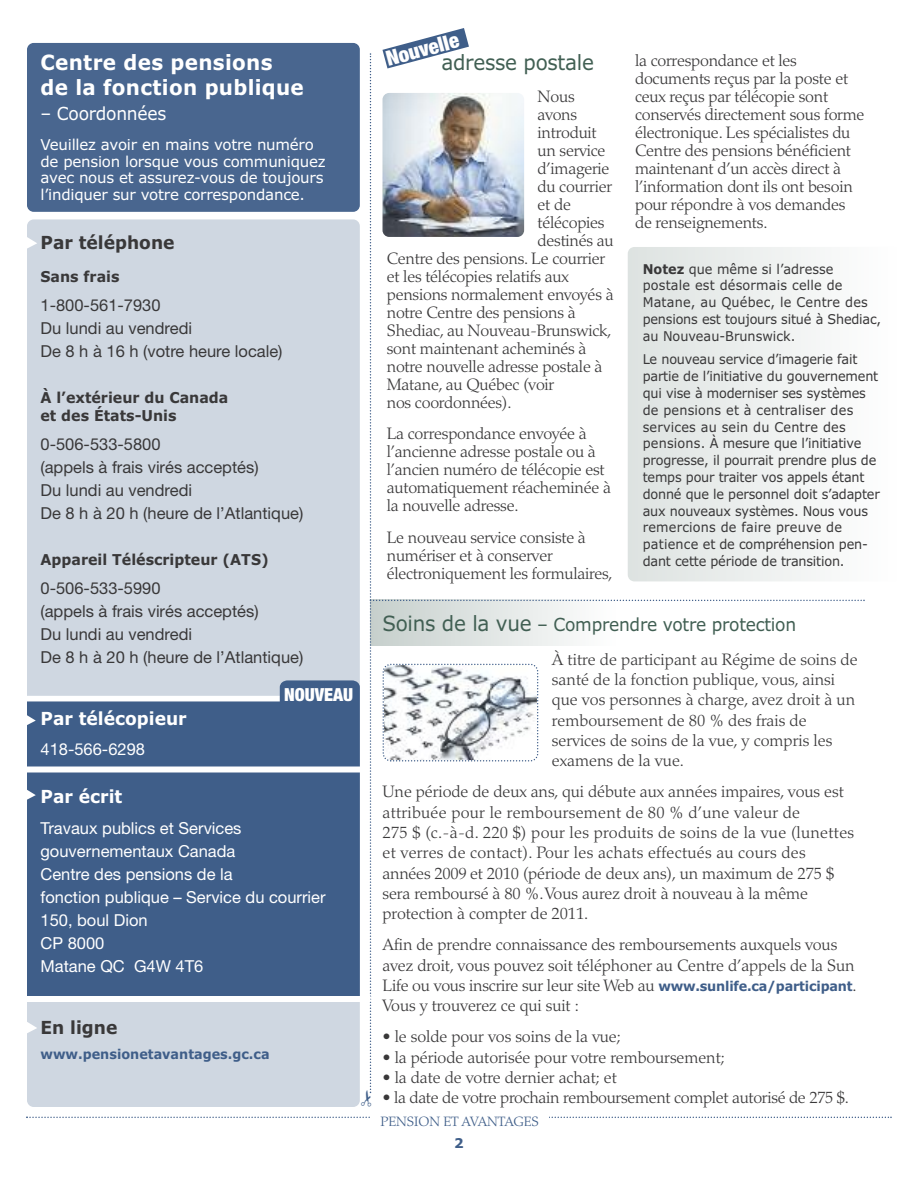
<style>
.page{position:relative;width:918px;height:1188px;background:#fff}
.page>*{position:absolute;margin:0;border:0;box-sizing:border-box;transform-origin:0 0}
.t1{font:700 21px/25.2px "Verdana";letter-spacing:.015em;color:#fff;scale:.95 1}
.t2{font:21px "Verdana";letter-spacing:-.015em;color:#415f53;scale:.95 1}
.t3{font:900 condensed 21px "Helvetica Neue";color:#fff}
.t4{font:18px "Verdana";letter-spacing:-.015em;color:#415f53;scale:.95 1}
.t5{font:700 18px "Verdana";color:#fff;scale:.95 1}
.t6{font:700 18px "Verdana";color:#393839;scale:.95 1}
.t7{font:18px "Verdana";letter-spacing:-.015em;color:#fff;scale:.95 1}
.t8{font:900 condensed 18px "Helvetica Neue";color:#fff}
.t9{font:300 16.5px/18px "Palatino";letter-spacing:-.015em;color:#393839}
.t10{font:16.5px/23.1px "Helvetica Neue";color:#393839}
.t11{font:16.5px/23.1px "Helvetica Neue";color:#fff}
.t12{font:15px/16.5px "Verdana";letter-spacing:-.015em;color:#fff}
.t13{font:700 15px/18px "Verdana";color:#393839;scale:.95 1}
.t14{font:13.5px/16.8px "Verdana";letter-spacing:-.015em;color:#393839;scale:.95 1}
.t15{font:700 13.5px "Verdana";color:#3f5e89;scale:.95 1}
.t16{font:300 13.5px "Palatino";letter-spacing:-.005em;color:#3f5e89}
.t17{font:700 13.5px "Verdana";color:#3f5e89}
.s1{font-weight:700}
.s2{font-size:21px}
.s3{font-family:"Verdana";font-weight:700;font-size:13.5px;color:#3f5e89}
</style>
<div class="page">
<svg style="left:26px;top:1117px;width:866px;height:1px"></svg>
<div style="left:370px;top:1102px;width:179px;height:28px;background:#fff"></div>
<div style="left:27px;top:43px;width:333px;height:169px;background:#49668f;border-radius:7px"></div>
<div style="left:27px;top:219px;width:333px;height:888px;background:#cfd7e1;border-radius:7px"></div>
<svg style="left:27px;top:237px;width:10px;height:12px"></svg>
<div style="left:27px;top:680px;width:333px;height:316px;background:#3f5e89"></div>
<svg style="left:27px;top:713px;width:9px;height:14px"></svg>
<svg style="left:27px;top:788px;width:9px;height:13px"></svg>
<div style="left:20px;top:767px;width:344px;height:6px;background:#fff"></div>
<div style="left:20px;top:996px;width:350px;height:6px;background:#fff"></div>
<svg style="left:27px;top:1022px;width:10px;height:11px"></svg>
<svg style="left:369px;top:28px;width:496px;height:1066px"></svg>
<p class="t1" style="left:40px;top:50px;width:279px">Centre des pensions de la fonction publique</p>
<p class="t7" style="left:40px;top:104px;width:134px">– Coordonnées</p>
<p class="t12" style="left:40px;top:137px;width:287px">Veuillez avoir en mains votre numéro de pension lorsque vous communiquez avec nous et assurez-vous de toujours l’indiquer sur votre correspondance.</p>
<p class="t6" style="left:40px;top:232px;width:143px">Par téléphone</p>
<p class="t13" style="left:40px;top:267px;width:85px">Sans frais</p>
<p class="t10" style="left:40px;top:293px;width:244px">1-800-561-7930<br>Du lundi au vendredi<br>De 8 h à 16 h (votre heure locale)</p>
<p class="t13" style="left:40px;top:389px;width:199px">À l’extérieur du Canada et des États-Unis</p>
<p class="t10" style="left:40px;top:432px;width:264px">0-506-533-5800<br>(appels à frais virés acceptés)<br>Du lundi au vendredi<br>De 8 h à 20 h (heure de l’Atlantique)</p>
<p class="t13" style="left:40px;top:551px;width:242px">Appareil Téléscripteur (ATS)</p>
<p class="t10" style="left:40px;top:576px;width:264px">0-506-533-5990<br>(appels à frais virés acceptés)<br>Du lundi au vendredi<br>De 8 h à 20 h (heure de l’Atlantique)</p>
<p class="t8" style="left:284px;top:683px;width:70px">NOUVEAU</p>
<p class="t5" style="left:40px;top:708px;width:155px">Par télécopieur</p>
<p class="t11" style="left:40px;top:738px;width:106px">418-566-6298</p>
<p class="t5" style="left:40px;top:787px;width:88px">Par écrit</p>
<p class="t11" style="left:40px;top:816px;width:287px">Travaux publics et Services gouvernementaux Canada<br>Centre des pensions de la<br>fonction publique – Service du courrier<br>150, boul Dion<br>CP 8000<br>Matane QC G4W 4T6</p>
<p class="t6" style="left:40px;top:1017px;width:82px">En ligne</p>
<p class="t15" style="left:40px;top:1046px;width:243px">www.pensionetavantages.gc.ca</p>
<p class="t3" style="left:383px;top:46px;width:76px;rotate:-15deg">Nouvelle</p>
<p class="t2" style="left:441px;top:51px;width:162px">adresse postale</p>
<p class="t9" style="left:538px;top:89px;width:39px">Nous</p>
<p class="t9" style="left:538px;top:107px;width:41px">avons</p>
<p class="t9" style="left:538px;top:125px;width:61px">introduit</p>
<p class="t9" style="left:538px;top:143px;width:69px">un service</p>
<p class="t9" style="left:538px;top:161px;width:73px">d’imagerie</p>
<p class="t9" style="left:538px;top:179px;width:76px">du courrier</p>
<p class="t9" style="left:538px;top:197px;width:35px">et de</p>
<p class="t9" style="left:538px;top:215px;width:69px">télécopies</p>
<p class="t9" style="left:538px;top:233px;width:78px">destinés au</p>
<p class="t9" style="left:387px;top:251px;width:220px">Centre des pensions. Le courrier</p>
<p class="t9" style="left:387px;top:269px;width:183px">et les télécopies relatifs aux</p>
<p class="t9" style="left:387px;top:287px;width:228px">pensions normalement envoyés à</p>
<p class="t9" style="left:387px;top:305px;width:190px">notre Centre des pensions à</p>
<p class="t9" style="left:387px;top:323px;width:226px">Shediac, au Nouveau-Brunswick,</p>
<p class="t9" style="left:387px;top:341px;width:201px">sont maintenant acheminés à</p>
<p class="t9" style="left:387px;top:359px;width:217px">notre nouvelle adresse postale à</p>
<p class="t9" style="left:387px;top:377px;width:169px">Matane, au Québec (voir</p>
<p class="t9" style="left:387px;top:395px;width:126px">nos coordonnées).</p>
<p class="t9" style="left:387px;top:426px;width:226px">La correspondance envoyée à l’ancienne adresse postale ou à l’ancien numéro de télécopie est automatiquement réacheminée à la nouvelle adresse.</p>
<p class="t9" style="left:387px;top:530px;width:227px">Le nouveau service consiste à numériser et à conserver électroniquement les formulaires,</p>
<p class="t9" style="left:635px;top:53px;width:231px">la correspondance et les documents reçus par la poste et ceux reçus par télécopie sont conservés directement sous forme électronique. Les spécialistes du<br>Centre des pensions bénéficient maintenant d’un accès direct à l’information dont ils ont besoin pour répondre à vos demandes de renseignements.</p>
<p class="t14" style="left:643px;top:261px;width:253px"><span class="s1">Notez</span> que même si l’adresse postale est désormais celle de<br>Matane, au Québec, le Centre des pensions est toujours situé à Shediac, au Nouveau-Brunswick.</p>
<p class="t14" style="left:643px;top:351px;width:251px">Le nouveau service d’imagerie fait partie de l’initiative du gouvernement qui vise à moderniser ses systèmes de pensions et à centraliser des services au sein du Centre des pensions. À mesure que l’initiative progresse, il pourrait prendre plus de temps pour traiter vos appels étant donné que le personnel doit s’adapter aux nouveaux systèmes. Nous vous remercions de faire preuve de patience et de compréhension pen&shy;dant cette période de transition.</p>
<p class="t4" style="left:382px;top:614px;width:437px"><span class="s2">Soins de la vue</span> – Comprendre votre protection</p>
<p class="t9" style="left:552px;top:651px;width:307px;line-height:20.2px">À titre de participant au Régime de soins de santé de la fonction publique, vous, ainsi que vos personnes à charge, avez droit à un remboursement de 80 % des frais de services de soins de la vue, y compris les examens de la vue.</p>
<p class="t9" style="left:383px;top:783px;width:473px;line-height:20.4px">Une période de deux ans, qui débute aux années impaires, vous est attribuée pour le remboursement de 80 % d’une valeur de<br>275 $ (c.-à-d. 220 $) pour les produits de soins de la vue (lunettes et verres de contact). Pour les achats effectués au cours des années 2009 et 2010 (période de deux ans), un maximum de 275 $ sera remboursé à 80 %.Vous aurez droit à nouveau à la même protection à compter de 2011.</p>
<p class="t9" style="left:383px;top:936px;width:476px;line-height:20.2px">Afin de prendre connaissance des remboursements auxquels vous avez droit, vous pouvez soit téléphoner au Centre d’appels de la Sun Life ou vous inscrire sur leur site Web au <span class="s3">www.sunlife.ca/participant</span>.<br>Vous y trouverez ce qui suit :</p>
<p class="t9" style="left:383px;top:1030px;width:240px">• le solde pour vos soins de la vue;</p>
<p class="t9" style="left:383px;top:1050px;width:344px">• la période autorisée pour votre remboursement;</p>
<p class="t9" style="left:383px;top:1070px;width:236px">• la date de votre dernier achat; et</p>
<p class="t9" style="left:383px;top:1091px;width:468px">• la date de votre prochain remboursement complet autorisé de 275 $.</p>
<p class="t16" style="left:381px;top:1116px;width:160px">PENSION ET AVANTAGES</p>
<p class="t17" style="left:454px;top:1136px;width:11px">2</p>
</div>
